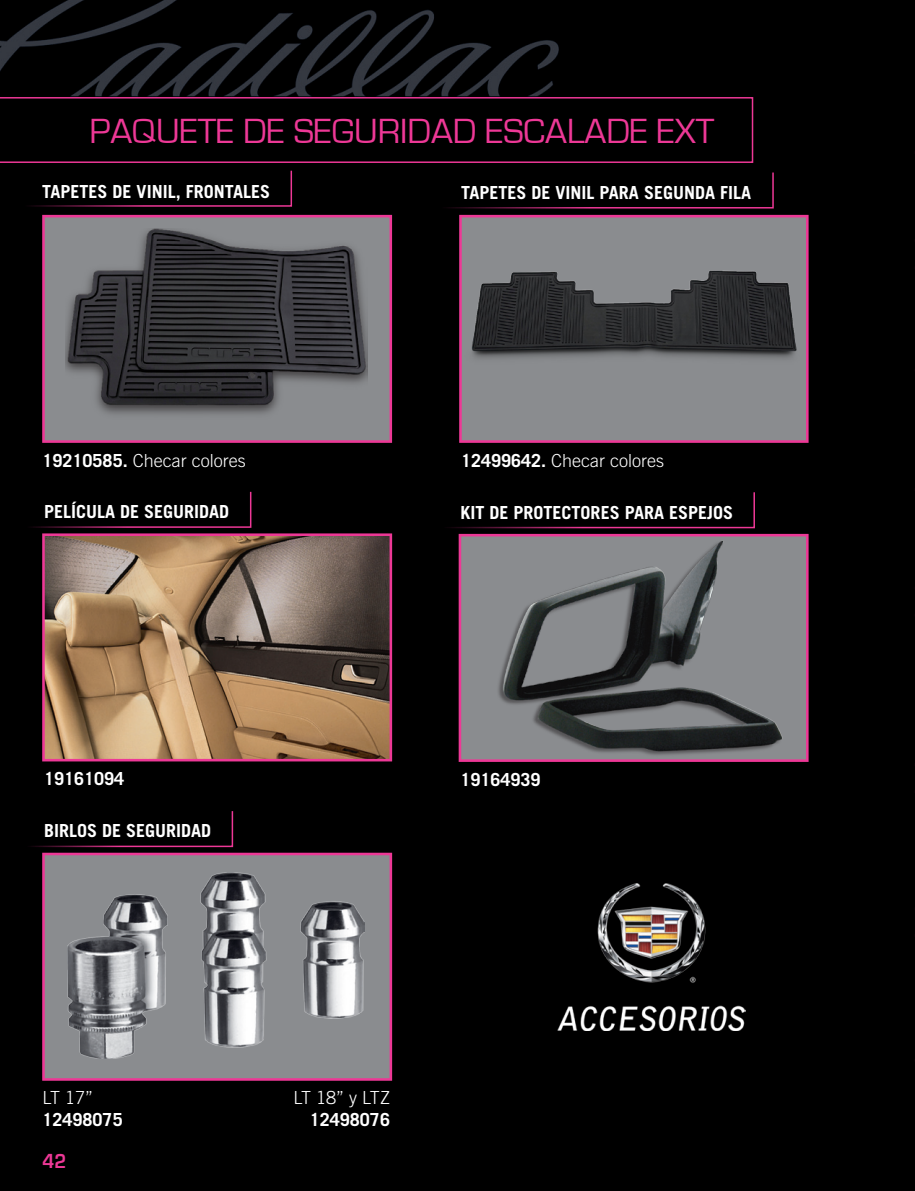
<style>
.page{position:relative;width:915px;height:1191px;background:#fff}
.page>*{position:absolute;margin:0;border:0;box-sizing:border-box;transform-origin:0 0}
.rubro{font:36px "Eurostile";color:#ed3896}
.indice{font:700 21px "Eurostile";color:#ed3896;scale:.9 1}
.rubro-2{font:700 18px "Trade Gothic";color:#fff}
.rubro-3{font:300 18px "Trade Gothic";color:#fff}
.s1{font-weight:700}
</style>
<div class="page">
<div style="left:0;top:0;width:914px;height:1191px;background:#000"></div>
<div style="left:0;top:97px;width:753px;height:66px;background:#000"></div>
<div style="left:439px;top:171px;width:335px;height:38px;background:#000"></div>
<div style="left:460px;top:216px;width:347px;height:225px;background:#8a8c8f"></div>
<img style="left:471px;top:270px;width:326px;height:89px">
<div style="left:459px;top:215px;width:349px;height:228px;border:3px solid #ed3896"></div>
<div style="left:23px;top:169px;width:270px;height:38px;background:#000"></div>
<div style="left:43px;top:216px;width:347px;height:225px;background:#8a8c8f"></div>
<img style="left:66px;top:228px;width:301px;height:186px">
<div style="left:42px;top:215px;width:350px;height:228px;border:3px solid #ed3896"></div>
<div style="left:25px;top:490px;width:227px;height:38px;background:#000"></div>
<img style="left:46px;top:537px;width:342px;height:220px">
<div style="left:42px;top:533px;width:350px;height:228px;border:3px solid #ed3896"></div>
<svg style="left:441px;top:491px;width:314px;height:38px;background:#070104"></svg>
<img style="left:462px;top:538px;width:342px;height:220px">
<div style="left:458px;top:534px;width:350px;height:228px;border:3px solid #ed3896"></div>
<svg style="left:25px;top:809px;width:209px;height:39px;background:#080105"></svg>
<div style="left:43px;top:854px;width:348px;height:225px;background:#8a8c8f"></div>
<img style="left:67px;top:872px;width:297px;height:187px">
<div style="left:42px;top:852px;width:350px;height:228px;border:3px solid #ed3896"></div>
<img style="left:557px;top:883px;width:188px;height:147px">
<p class="rubro" style="left:89px;top:111px;width:626px">PAQUETE DE SEGURIDAD ESCALADE EXT</p>
<p class="rubro-2" style="left:42px;top:180px;width:229px">TAPETES DE VINIL, FRONTALES</p>
<p class="rubro-2" style="left:461px;top:182px;width:291px">TAPETES DE VINIL PARA SEGUNDA FILA</p>
<p class="rubro-3" style="left:43px;top:450px;width:205px"><span class="s1">19210585.</span> Checar colores</p>
<p class="rubro-2" style="left:44px;top:500px;width:187px">PELÍCULA DE SEGURIDAD</p>
<p class="rubro-2" style="left:44px;top:767px;width:82px">19161094</p>
<p class="rubro-2" style="left:44px;top:820px;width:169px">BIRLOS DE SEGURIDAD</p>
<p class="rubro-3" style="left:461px;top:450px;width:205px"><span class="s1">12499642.</span> Checar colores</p>
<p class="rubro-2" style="left:460px;top:501px;width:274px">KIT DE PROTECTORES PARA ESPEJOS</p>
<p class="rubro-2" style="left:460px;top:768px;width:82px">19164939</p>
<p class="rubro-3" style="left:43px;top:1087px;width:52px">LT 17”</p>
<p class="rubro-2" style="left:43px;top:1108px;width:82px">12498075</p>
<p class="indice" style="left:43px;top:1149px;width:28px">42</p>
<p class="rubro-3" style="left:293px;top:1087px;width:98px">LT 18” y LTZ</p>
<p class="rubro-2" style="left:310px;top:1108px;width:82px">12498076</p>
</div>
